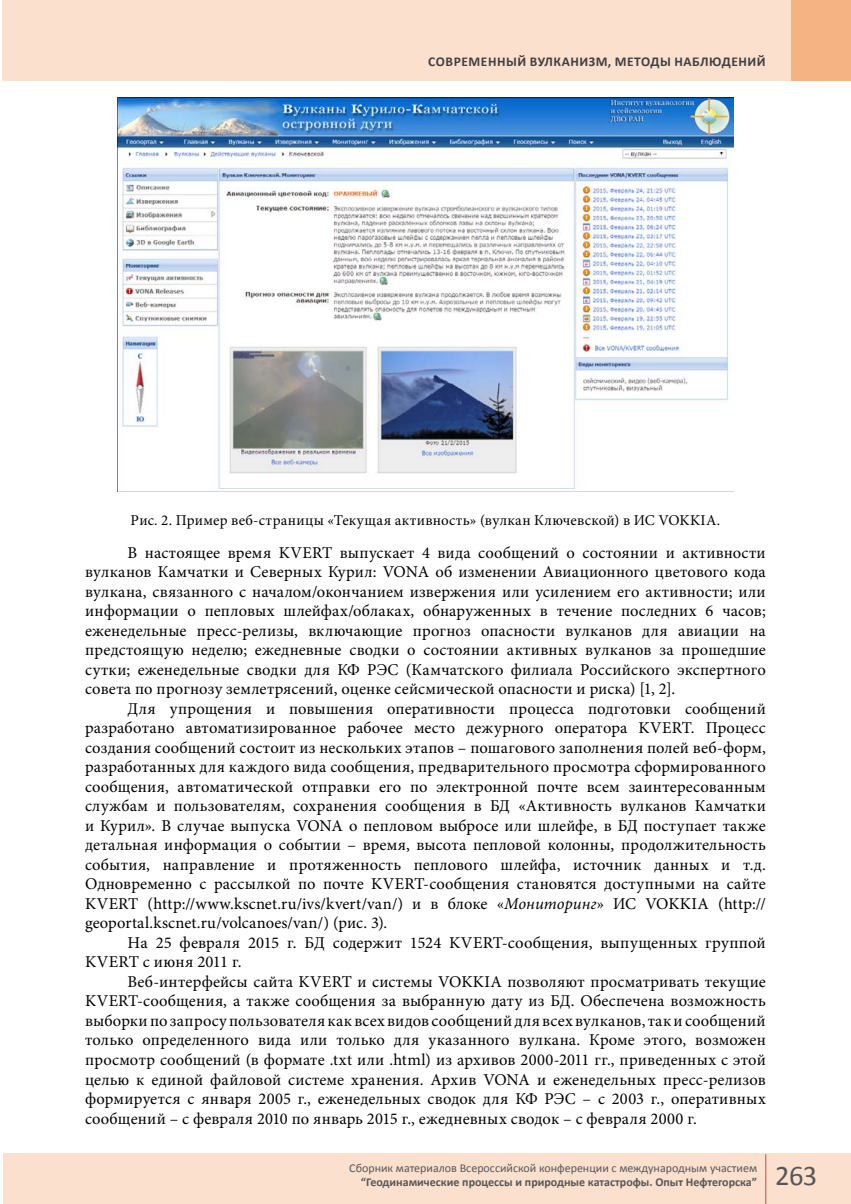
<style>
.page{position:relative;width:851px;height:1204px;background:#fff}
.page>*{position:absolute;margin:0;border:0;box-sizing:border-box;transform-origin:0 0}
.t1{font:28.5px "Calibri";color:#565659}
.Обычный{font:16.5px/19.5px "Minion Pro";letter-spacing:.01em;color:#000;text-align:justify}
.Обычный-2{font:15px "Minion Pro";letter-spacing:.02em;color:#000}
.t2{font:700 13.5px "Calibri";letter-spacing:.04em;color:#414042}
.t3{font:12px "Calibri";color:#565659}
.t4{font:700 12px "Calibri";color:#565659}
.s1{font-style:italic}
</style>
<div class="page">
<div style="left:2px;top:0;width:848px;height:80px;background:#fbe0cd"></div>
<div style="left:3px;top:1153px;width:847px;height:50px;background:#fbe0cd"></div>
<hr style="left:765px;top:1154px;width:1px;height:49px;background:#c0504d">
<div style="left:790px;top:0;width:60px;height:80px;background:#f5b282"></div>
<img style="left:118px;top:98px;width:615px;height:391px">
<p class="t2" style="left:428px;top:53px;width:339px">СОВРЕМЕННЫЙ ВУЛКАНИЗМ, МЕТОДЫ НАБЛЮДЕНИЙ</p>
<p class="Обычный-2" style="left:131px;top:510px;width:591px">Рис. 2. Пример веб-страницы «Текущая активность» (вулкан Ключевской) в ИС VOKKIA.</p>
<p class="Обычный" style="left:85px;top:542px;width:682px;text-indent:43px">В настоящее время KVERT выпускает 4 вида сообщений о состоянии и активности вулканов Камчатки и Северных Курил: VONA об изменении Авиационного цветового кода вулкана, связанного с началом/окончанием извержения или усилением его активности; или информации о пепловых шлейфах/облаках, обнаруженных в течение последних 6 часов; еженедельные пресс-релизы, включающие прогноз опасности вулканов для авиации на предстоящую неделю; ежедневные сводки о состоянии активных вулканов за прошедшие сутки; еженедельные сводки для КФ РЭС (Камчатского филиала Российского экспертного совета по прогнозу землетрясений, оценке сейсмической опасности и риска) [1, 2].</p>
<p class="Обычный" style="left:85px;top:698px;width:682px;text-indent:43px">Для упрощения и повышения оперативности процесса подготовки сообщений разработано автоматизированное рабочее место дежурного оператора KVERT. Процесс создания сообщений состоит из нескольких этапов – пошагового заполнения полей веб-форм, разработанных для каждого вида сообщения, предварительного просмотра сформированного сообщения, автоматической отправки его по электронной почте всем заинтересованным службам и пользователям, сохранения сообщения в БД «Активность вулканов Камчатки и Курил». В случае выпуска VONA о пепловом выбросе или шлейфе, в БД поступает также детальная информация о событии – время, высота пепловой колонны, продолжительность события, направление и протяженность пеплового шлейфа, источник данных и т.д.<br>Одновременно с рассылкой по почте KVERT-сообщения становятся доступными на сайте KVERT (http://www.kscnet.ru/ivs/kvert/van/) и в блоке «<span class="s1">Мониторинг</span>» ИС VOKKIA (http:// geoportal.kscnet.ru/volcanoes/van/) (рис. 3).</p>
<p class="Обычный" style="left:85px;top:932px;width:682px;text-indent:43px">На 25 февраля 2015 г. БД содержит 1524 KVERT-сообщения, выпущенных группой<br>KVERT с июня 2011 г.</p>
<p class="Обычный" style="left:85px;top:971px;width:682px;text-indent:43px">Веб-интерфейсы сайта KVERT и системы VOKKIA позволяют просматривать текущие KVERT-сообщения, а также сообщения за выбранную дату из БД. Обеспечена возможность выборки по запросу пользователя как всех видов сообщений для всех вулканов, так и сообщений только определенного вида или только для указанного вулкана. Кроме этого, возможен просмотр сообщений (в формате .txt или .html) из архивов 2000-2011 гг., приведенных с этой целью к единой файловой системе хранения. Архив VONA и еженедельных пресс-релизов формируется с января 2005 г., еженедельных сводок для КФ РЭС – с 2003 г., оперативных сообщений – с февраля 2010 по январь 2015 г., ежедневных сводок – с февраля 2000 г.</p>
<p class="t3" style="left:349px;top:1160px;width:409px">Сборник материалов Всероссийской конференции с международным участием</p>
<p class="t4" style="left:361px;top:1173px;width:397px">“Геодинамические процессы и природные катастрофы. Опыт Нефтегорска”</p>
<h1 class="t1" style="left:775px;top:1157px;width:44px">263</h1>
</div>
